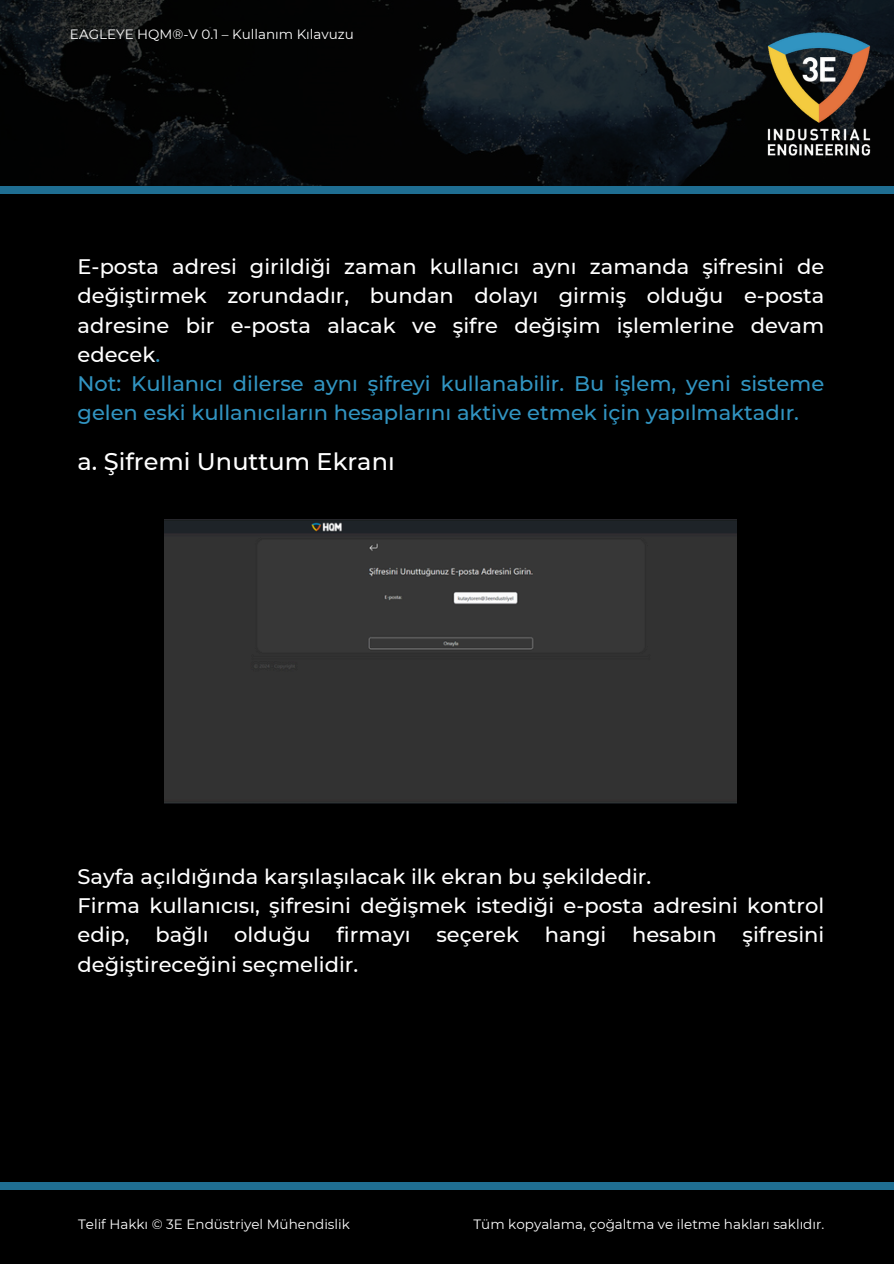
<style>
.page{position:relative;width:894px;height:1264px;background:#fff}
.page>*{position:absolute;margin:0;border:0;box-sizing:border-box;transform-origin:0 0}
.t1{font:500 24px "Montserrat";color:#fff}
.t2{font:500 21px/29.2px "Montserrat";color:#fff}
.t3{font:13.5px "Montserrat";color:#fff}
.s1{color:#3194c1}
</style>
<div class="page">
<div style="left:0;top:0;width:893px;height:1263px;background:#000"></div>
<img style="left:0;top:0;width:893px;height:187px">
<div style="left:0;top:187px;width:893px;height:6px;background:#1f6e92"></div>
<div style="left:0;top:1182px;width:893px;height:7px;background:#1f6e92"></div>
<img style="left:760px;top:28px;width:127px;height:142px">
<div style="left:165px;top:519px;width:571px;height:284px;background:#323232"></div>
<h1 class="t3" style="left:70px;top:26px;width:285px">EAGLEYE HQM®-V 0.1 – Kullanım Kılavuzu</h1>
<p class="t2" style="left:77px;top:252px;width:748px">E-posta adresi gi ri ldiği zaman kullanıcı aynı zamanda şifresi ni de değişti rmek zorundadır, bundan dolayı gi rmiş olduğu e-posta adresi ne bi r e-posta alacak ve şifre değişi m işlemleri ne devam edecek<span class="s1">.<br>Not: Kullanıcı di lerse aynı şifreyi kullanabi li r. Bu işlem, yeni sisteme gelen eski kullanıcıların hesaplarını aktive etmek içi n yapılmaktadır.</span></p>
<h2 class="t1" style="left:77px;top:447px;width:318px">a. Şifremi Unuttum Ekranı</h2>
<p class="t2" style="left:77px;top:861px;width:748px">Sayfa açıldığında karşılaşılacak i lk ekran bu şeki ldedi r.<br>Fi rma kullanıcısı, şifresi ni değişmek istediği e-posta adresi ni kontrol edi p, bağlı olduğu fi rmayı seçerek hangi</p>
<p class="t2" style="left:632px;top:920px;width:190px">hesabın şifresi ni</p>
<p class="t2" style="left:77px;top:949px;width:282px">değişti receği ni seçmelidi r.</p>
<h2 class="t3" style="left:78px;top:1216px;width:273px">Telif Hakkı © 3E Endüstriyel Mühendisli k</h2>
<p class="t3" style="left:473px;top:1216px;width:352px">Tüm kopyalama, çoğaltma ve i letme hakları saklıdır.</p>
</div>
